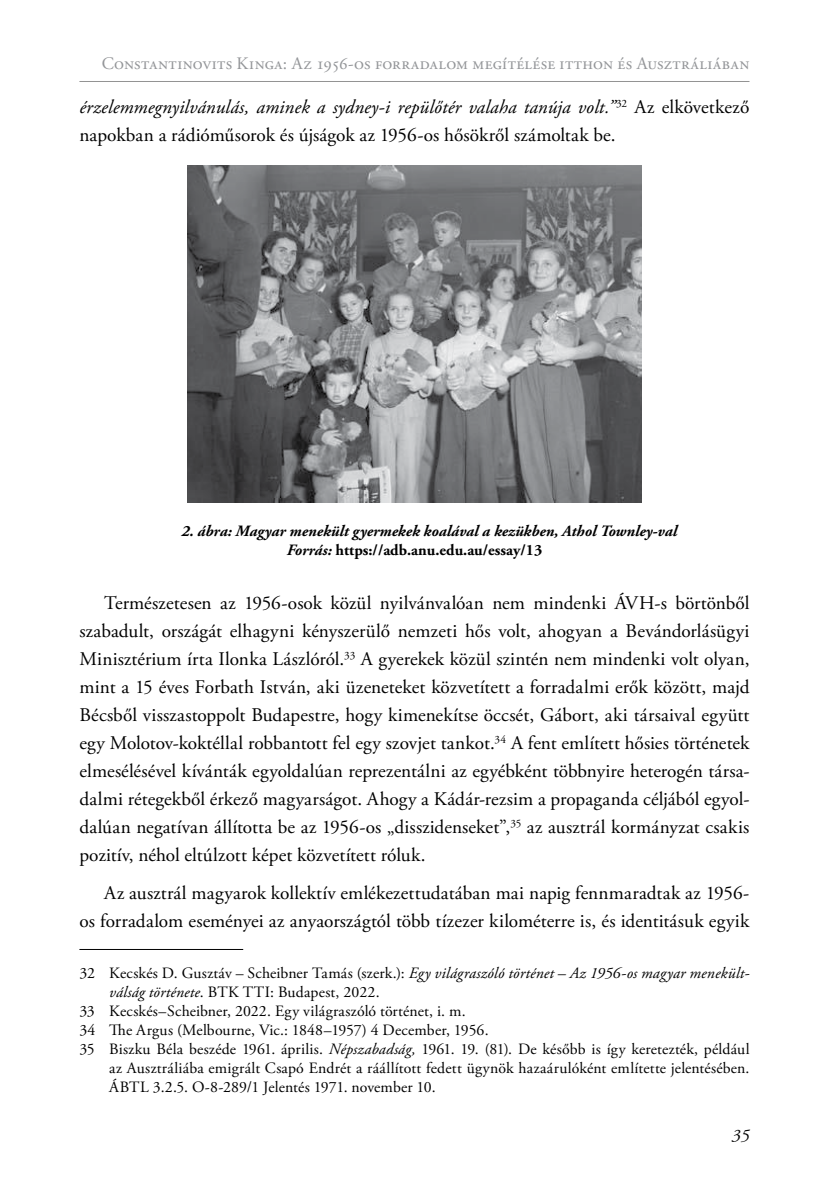
<style>
.page{position:relative;width:819px;height:1191px;background:#fff}
.page>*{position:absolute;margin:0;border:0;box-sizing:border-box;transform-origin:0 0}
.t1{font:19.25px/28px "Adobe Garamond Pro";letter-spacing:-.005em;color:#000}
.t2{font:17.5px "Adobe Garamond Pro";letter-spacing:.02em;color:#939598}
.t3{font:italic 17.5px "Adobe Garamond Pro";color:#000}
.t4{font:15.75px "Adobe Garamond Pro";letter-spacing:.005em;color:#000}
.t5{font:italic 700 15.75px/18.9px "Adobe Garamond Pro";color:#000}
.t6{font:italic 15.75px "Adobe Garamond Pro";letter-spacing:.015em;color:#000}
.s1{font-style:italic}
.s2{font-style:normal}
</style>
<div class="page">
<hr style="left:79px;top:81px;width:670px;height:1px;background:#000">
<hr style="left:79px;top:949px;width:164px;height:1px;background:#000">
<img style="left:188px;top:165px;width:453px;height:337px">
<p class="t2" style="left:102px;top:53px;width:649px">Constantinovits Kinga: Az 1956-os forradalom megítélése itthon és Ausztráliában</p>
<p class="t1" style="left:79px;top:94px;width:671px"><span class="s1">érzelemmegnyilvánulás, aminek a sydney-i repülőtér valaha tanúja volt.”</span><sup>32</sup> Az elkövetkező napokban a rádióműsorok és újságok az 1956-os hősökről számoltak be.</p>
<p class="t5" style="left:287px;top:522px;width:392px;text-indent:-105px">2. ábra: Magyar menekült gyermekek koalával a kezükben, Athol Townley-val<br>Forrás: <span class="s2">https://adb.anu.edu.au/essay/13</span></p>
<p class="t1" style="left:79px;top:589px;width:672px;text-align:justify;text-indent:25px">Természetesen az 1956-osok közül nyilvánvalóan nem mindenki ÁVH-s börtönből szabadult, országát elhagyni kényszerülő nemzeti hős volt, ahogyan a Bevándorlásügyi Minisztérium írta Ilonka Lászlóról.<sup>33</sup> A gyerekek közül szintén nem mindenki volt olyan, mint a 15 éves Forbath István, aki üzeneteket közvetített a forradalmi erők között, majd Bécsből visszastoppolt Budapestre, hogy kimenekítse öccsét, Gábort, aki társaival együtt egy Molotov-koktéllal robbantott fel egy szovjet tankot.<sup>34</sup> A fent említett hősies történetek elmesélésével kívánták egyoldalúan reprezentálni az egyébként többnyire heterogén társa&shy;dalmi rétegekből érkező magyarságot. Ahogy a Kádár-rezsim a propaganda céljából egyol&shy;dalúan negatívan állította be az 1956-os „disszidenseket”,<sup>35</sup> az ausztrál kormányzat csakis pozitív, néhol eltúlzott képet közvetített róluk.</p>
<p class="t1" style="left:79px;top:879px;width:672px;text-align:right">Az ausztrál magyarok kollektív emlékezettudatában mai napig fennmaradtak az 1956-<br>os forradalom eseményei az anyaországtól több tízezer kilométerre is, és identitásuk egyik</p>
<p class="t6" style="left:79px;top:963px;width:671px"><span class="s2">32 Kecskés D. Gusztáv – Scheibner Tamás (szerk.):</span> Egy világraszóló történet – Az 1956-os magyar menekült-</p>
<p class="t4" style="left:109px;top:982px;width:272px"><span class="s1">válság története</span>. BTK TTI: Budapest, 2022.</p>
<p class="t4" style="left:79px;top:1001px;width:387px">33 Kecskés–Scheibner, 2022. Egy világraszóló történet, i. m.</p>
<p class="t4" style="left:79px;top:1020px;width:411px">34 The Argus (Melbourne, Vic.: 1848–1957) 4 December, 1956.</p>
<p class="t4" style="left:79px;top:1039px;width:671px">35 Biszku Béla beszéde 1961. április. <span class="s1">Népszabadság,</span> 1961. 19. (81). De később is így keretezték, például</p>
<p class="t4" style="left:109px;top:1058px;width:641px">az Ausztráliába emigrált Csapó Endrét a ráállított fedett ügynök hazaárulóként említette jelentésében.</p>
<p class="t4" style="left:109px;top:1077px;width:328px">ÁBTL 3.2.5. O-8-289/1 Jelentés 1971. november 10.</p>
<p class="t3" style="left:732px;top:1125px;width:19px">35</p>
</div>
